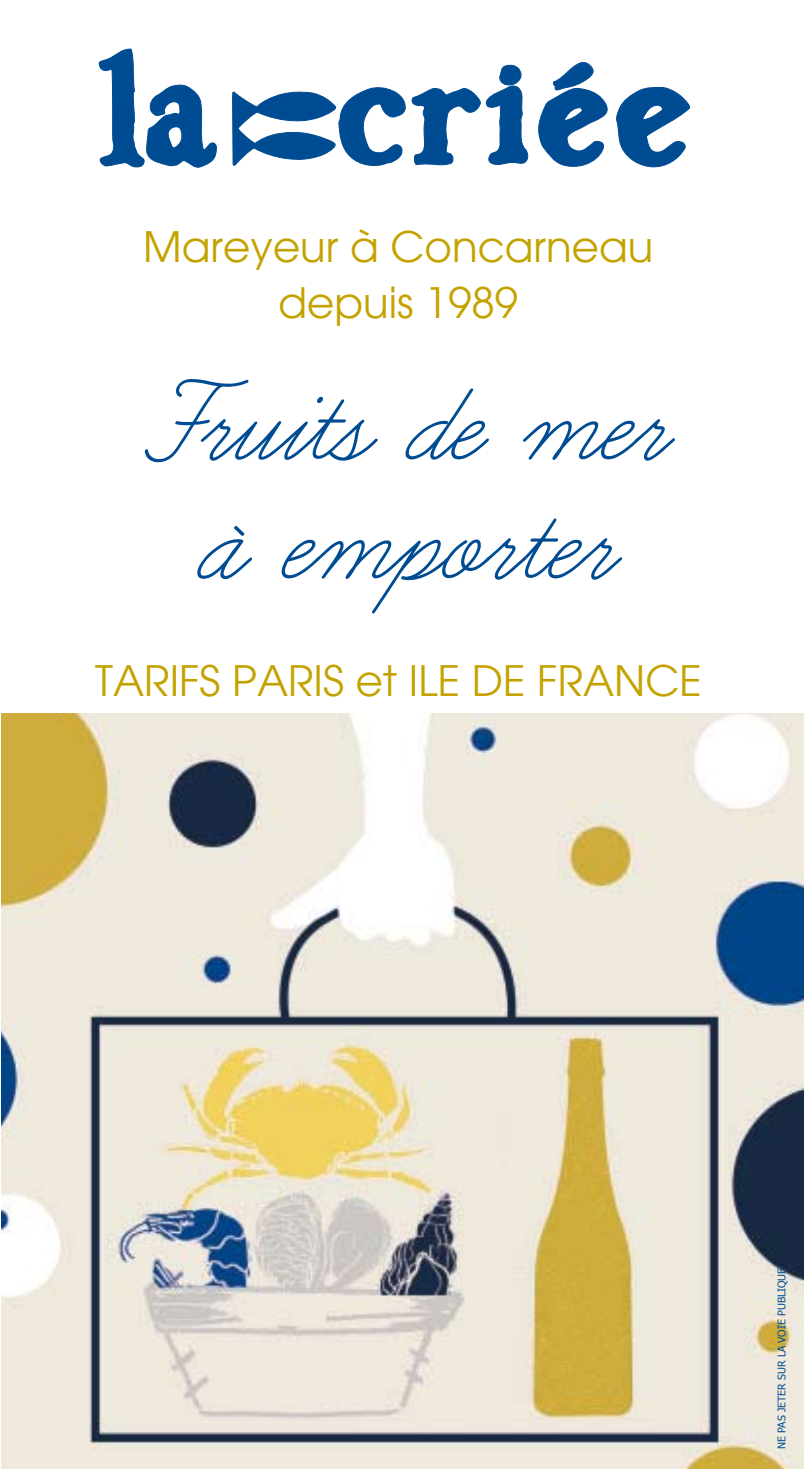
<style>
.page{position:relative;width:804px;height:1469px;background:#fff}
.page>*{position:absolute;margin:0;border:0;box-sizing:border-box;transform-origin:0 0}
.t1{font:italic 140px/119px "Learning Curve";color:#004c93;text-align:center}
.t2{font:42px/56px "Avant Garde";color:#c4a300;text-align:center}
.t3{font:10.5px "Tahoma";color:#004c93}
</style>
<div class="page">
<svg style="left:412px;top:88px;width:68px;height:78px"></svg>
<svg style="left:486px;top:65px;width:43px;height:100px"></svg>
<svg style="left:538px;top:62px;width:152px;height:106px"></svg>
<svg style="left:232px;top:87px;width:174px;height:79px"></svg>
<svg style="left:98px;top:48px;width:119px;height:120px"></svg>
<img style="left:2px;top:714px;width:802px;height:754px">
<p class="t2" style="left:143px;top:219px;width:512px">Mareyeur à Concarneau depuis 1989</p>
<p class="t1" style="left:138px;top:371px;width:554px">Fruitsdemer à emporter</p>
<p class="t2" style="left:95px;top:652px;width:608px">TARIFS PARIS et ILE DE FRANCE</p>
<p class="t3" style="left:774px;top:1449px;width:183px;rotate:-90deg">NE PAS JETER SUR LA VOIE PUBLIQUE</p>
</div>
